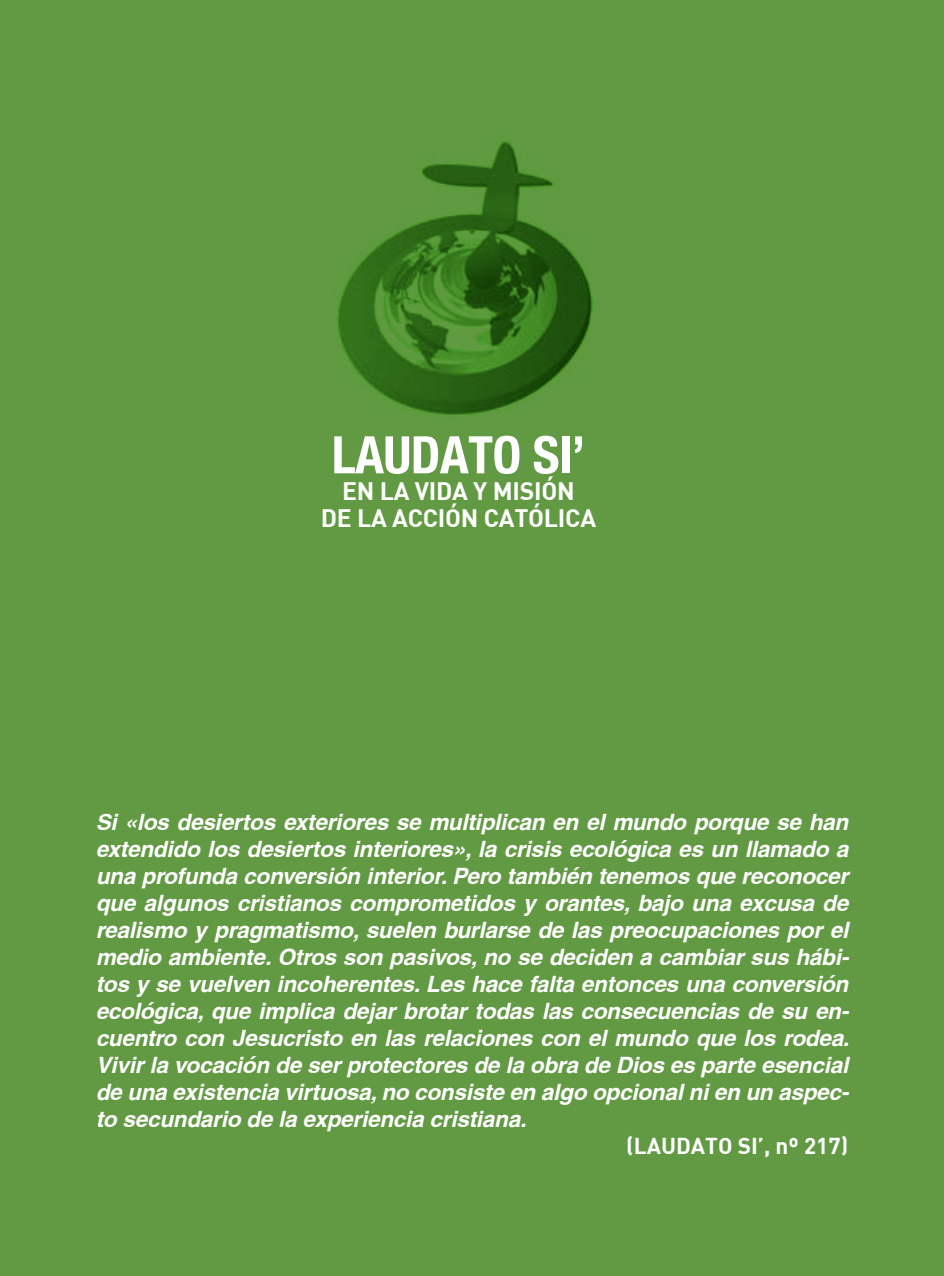
<style>
.page{position:relative;width:944px;height:1276px;background:#629a43}
.page>*{position:absolute;margin:0;border:0;box-sizing:border-box;transform-origin:0 0}
.t1{font:700 condensed 51.75px "Helvetica Neue";letter-spacing:-.01em;color:#fff}
.t2{font:700 24.75px/27px "DIN";letter-spacing:-.01em;color:#fff;text-align:center}
.t3{font:italic 700 22.5px/27px "Helvetica";letter-spacing:-.01em;color:#fff;text-align:justify}
.t4{font:700 22.5px "DIN";color:#fff}
</style>
<div class="page">
<img style="left:337px;top:141px;width:256px;height:274px">
<h1 class="t1" style="left:332px;top:423px;width:255px">LAUDATO SI’</h1>
<p class="t2" style="left:321px;top:477px;width:277px">EN LA VIDA Y MISIÓN<br>DE LA ACCIÓN CATÓLICA</p>
<p class="t3" style="left:96px;top:808px;width:755px">Si «los desiertos exteriores se multiplican en el mundo porque se han extendido los desiertos interiores», la crisis ecológica es un llamado a una profunda conversión interior. Pero también tenemos que reconocer que algunos cristianos comprometidos y orantes, bajo una excusa de realismo y pragmatismo, suelen burlarse de las preocupaciones por el medio ambiente. Otros son pasivos, no se deciden a cambiar sus hábi&shy;tos y se vuelven incoherentes. Les hace falta entonces una conversión ecológica, que implica dejar brotar todas las consecuencias de su en&shy;cuentro con Jesucristo en las relaciones con el mundo que los rodea.<br>Vivir la vocación de ser protectores de la obra de Dios es parte esencial de una existencia virtuosa, no consiste en algo opcional ni en un aspec&shy;to secundario de la experiencia cristiana.</p>
<p class="t4" style="left:626px;top:1131px;width:23px">(LAUDATO</p>
<p class="t4" style="left:738px;top:1131px;width:112px">SI’, Nº 217)</p>
</div>
